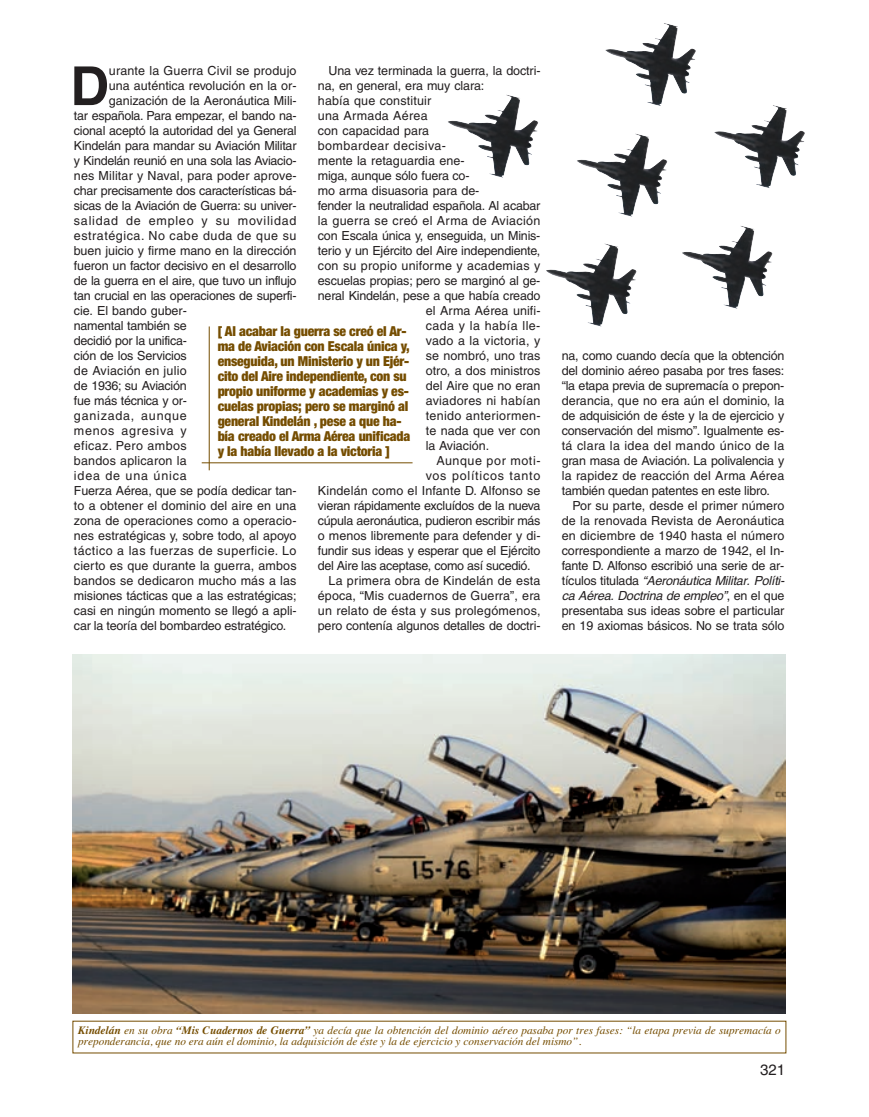
<style>
.page{position:relative;width:869px;height:1117px;background:#fff}
.page>*{position:absolute;margin:0;border:0;box-sizing:border-box;transform-origin:0 0}
.t1{font:700 53.62px "Helvetica";color:#231f20}
.t2{font:15px "Helvetica";color:#231f20}
.t3{font:900 condensed 13.75px/15px "Helvetica Neue";letter-spacing:-.015em;color:#754d00}
.t4{font:12.5px/15px "Helvetica";letter-spacing:-.005em;color:#231f20;text-align:justify}
.t5{font:12.5px "Helvetica";letter-spacing:.015em;color:#231f20}
.t6{font:12.5px "Helvetica";letter-spacing:.02em;color:#231f20}
.t7{font:12.5px "Helvetica";letter-spacing:.06em;color:#231f20}
.t8{font:12.5px "Helvetica";letter-spacing:.035em;color:#231f20}
.t9{font:12.5px "Helvetica";letter-spacing:.025em;color:#231f20}
.t10{font:12.5px "Helvetica";letter-spacing:.045em;color:#231f20}
.t11{font:12.5px "Helvetica";letter-spacing:.03em;color:#231f20}
.t12{font:12.5px "Helvetica";letter-spacing:.065em;color:#231f20}
.t13{font:italic 11.25px/11.2px "Times";color:#754d00}
.s1{font-style:italic}
.s2{font-weight:700}
</style>
<div class="page">
<hr style="left:209px;top:326px;width:1px;height:144px;background:#754d00">
<hr style="left:202px;top:462px;width:210px;height:1px;background:#754d00">
<img style="left:73px;top:654px;width:712px;height:359px">
<img style="left:605px;top:23px;width:90px;height:83px">
<img style="left:577px;top:133px;width:90px;height:84px">
<img style="left:546px;top:243px;width:90px;height:83px">
<img style="left:714px;top:105px;width:90px;height:83px">
<img style="left:682px;top:226px;width:90px;height:83px">
<img style="left:448px;top:94px;width:90px;height:84px">
<h1 class="t1" style="left:70px;top:66px;width:40px">D</h1>
<p class="t5" style="left:109px;top:66px;width:189px">urante la Guerra Civil se produjo</p>
<p class="t4" style="left:328px;top:64px;width:213px">Una vez terminada la guerra, la doctri-</p>
<p class="t4" style="left:318px;top:79px;width:168px">na, en general, era muy clara:</p>
<p class="t5" style="left:318px;top:96px;width:115px">había que constituir</p>
<p class="t6" style="left:318px;top:111px;width:111px">una Armada Aérea</p>
<p class="t4" style="left:318px;top:124px;width:113px">con capacidad para</p>
<p class="t8" style="left:318px;top:141px;width:130px">bombardear decisiva-</p>
<p class="t4" style="left:318px;top:154px;width:148px">mente la retaguardia ene-</p>
<p class="t4" style="left:318px;top:169px;width:153px">miga, aunque sólo fuera co-</p>
<p class="t4" style="left:318px;top:184px;width:163px">mo arma disuasoria para de-</p>
<p class="t4" style="left:318px;top:199px;width:224px">fender la neutralidad española. Al acabar</p>
<p class="t9" style="left:318px;top:216px;width:224px">la guerra se creó el Arma de Aviación</p>
<p class="t4" style="left:318px;top:229px;width:224px">con Escala única y, enseguida, un Minis-</p>
<p class="t4" style="left:318px;top:244px;width:224px">terio y un Ejército del Aire independiente,</p>
<p class="t6" style="left:318px;top:261px;width:224px">con su propio uniforme y academias y</p>
<p class="t4" style="left:318px;top:274px;width:224px">escuelas propias; pero se marginó al ge-</p>
<p class="t4" style="left:318px;top:289px;width:224px">neral Kindelán, pese a que había creado</p>
<p class="t4" style="left:425px;top:304px;width:116px">el Arma Aérea unifi-</p>
<p class="t8" style="left:425px;top:321px;width:116px">cada y la había lle-</p>
<p class="t6" style="left:425px;top:336px;width:116px">vado a la victoria, y</p>
<p class="t4" style="left:425px;top:349px;width:116px">se nombró, uno tras</p>
<p class="t4" style="left:425px;top:364px;width:116px">otro, a dos ministros</p>
<p class="t4" style="left:425px;top:379px;width:116px">del Aire que no eran</p>
<p class="t6" style="left:425px;top:396px;width:116px">aviadores ni habían</p>
<p class="t9" style="left:425px;top:411px;width:116px">tenido anteriormen-</p>
<p class="t4" style="left:425px;top:424px;width:116px">te nada que ver con</p>
<p class="t4" style="left:425px;top:439px;width:65px">la Aviación.</p>
<p class="t10" style="left:436px;top:456px;width:105px">Aunque por moti-</p>
<p class="t7" style="left:425px;top:471px;width:116px">vos políticos tanto</p>
<p class="t5" style="left:318px;top:486px;width:224px">Kindelán como el Infante D. Alfonso se</p>
<p class="t4" style="left:318px;top:499px;width:224px">vieran rápidamente excluídos de la nueva</p>
<p class="t4" style="left:318px;top:514px;width:224px">cúpula aeronáutica, pudieron escribir más</p>
<p class="t4" style="left:318px;top:529px;width:224px">o menos libremente para defender y di-</p>
<p class="t4" style="left:318px;top:544px;width:224px">fundir sus ideas y esperar que el Ejército</p>
<p class="t4" style="left:318px;top:559px;width:214px">del Aire las aceptase, como así sucedió.</p>
<p class="t5" style="left:328px;top:576px;width:213px">La primera obra de Kindelán de esta</p>
<p class="t4" style="left:318px;top:589px;width:224px">época, “Mis cuadernos de Guerra”, era</p>
<p class="t6" style="left:318px;top:606px;width:224px">un relato de ésta y sus prolegómenos,</p>
<p class="t4" style="left:318px;top:619px;width:224px">pero contenía algunos detalles de doctri-</p>
<p class="t4" style="left:109px;top:79px;width:189px">una auténtica revolución en la or-</p>
<p class="t4" style="left:109px;top:94px;width:189px">ganización de la Aeronáutica Mili-</p>
<p class="t4" style="left:74px;top:109px;width:224px">tar española. Para empezar, el bando na-</p>
<p class="t4" style="left:74px;top:124px;width:224px">cional aceptó la autoridad del ya General</p>
<p class="t4" style="left:74px;top:139px;width:224px">Kindelán para mandar su Aviación Militar</p>
<p class="t4" style="left:74px;top:154px;width:224px">y Kindelán reunió en una sola las Aviacio-</p>
<p class="t4" style="left:74px;top:169px;width:224px">nes Militar y Naval, para poder aprove-</p>
<p class="t4" style="left:74px;top:184px;width:224px">char precisamente dos características bá-</p>
<p class="t4" style="left:74px;top:199px;width:224px">sicas de la Aviación de Guerra: su univer-</p>
<p class="t7" style="left:74px;top:216px;width:224px">salidad de empleo y su movilidad</p>
<p class="t10" style="left:74px;top:231px;width:224px">estratégica. No cabe duda de que su</p>
<p class="t4" style="left:74px;top:244px;width:224px">buen juicio y firme mano en la dirección</p>
<p class="t4" style="left:74px;top:259px;width:224px">fueron un factor decisivo en el desarrollo</p>
<p class="t4" style="left:74px;top:274px;width:224px">de la guerra en el aire, que tuvo un influjo</p>
<p class="t4" style="left:74px;top:289px;width:224px">tan crucial en las operaciones de superfi-</p>
<p class="t4" style="left:74px;top:304px;width:114px">cie. El bando guber-</p>
<p class="t4" style="left:74px;top:319px;width:114px">namental también se</p>
<p class="t4" style="left:74px;top:334px;width:114px">decidió por la unifica-</p>
<p class="t4" style="left:74px;top:349px;width:114px">ción de los Servicios</p>
<p class="t6" style="left:74px;top:366px;width:114px">de Aviación en julio</p>
<p class="t4" style="left:74px;top:379px;width:114px">de 1936; su Aviación</p>
<p class="t4" style="left:74px;top:394px;width:114px">fue más técnica y or-</p>
<p class="t7" style="left:74px;top:411px;width:114px">ganizada, aunque</p>
<p class="t7" style="left:74px;top:426px;width:114px">menos agresiva y</p>
<p class="t11" style="left:74px;top:441px;width:114px">eficaz. Pero ambos</p>
<p class="t5" style="left:74px;top:456px;width:114px">bandos aplicaron la</p>
<p class="t12" style="left:74px;top:471px;width:114px">idea de una única</p>
<p class="t4" style="left:74px;top:484px;width:224px">Fuerza Aérea, que se podía dedicar tan-</p>
<p class="t4" style="left:74px;top:499px;width:224px">to a obtener el dominio del aire en una</p>
<p class="t4" style="left:74px;top:514px;width:224px">zona de operaciones como a operacio-</p>
<p class="t4" style="left:74px;top:529px;width:224px">nes estratégicas y, sobre todo, al apoyo</p>
<p class="t8" style="left:74px;top:546px;width:224px">táctico a las fuerzas de superficie. Lo</p>
<p class="t4" style="left:74px;top:559px;width:224px">cierto es que durante la guerra, ambos</p>
<p class="t5" style="left:74px;top:576px;width:224px">bandos se dedicaron mucho más a las</p>
<p class="t4" style="left:74px;top:589px;width:224px">misiones tácticas que a las estratégicas;</p>
<p class="t4" style="left:74px;top:604px;width:224px">casi en ningún momento se llegó a apli-</p>
<p class="t4" style="left:74px;top:619px;width:214px">car la teoría del bombardeo estratégico.</p>
<p class="t3" style="left:217px;top:325px;width:194px">[ Al acabar la guerra se creó el Ar&shy;ma de Aviación con Escala única y, enseguida, un Ministerio y un Ejér&shy;cito del Aire independiente, con su propio uniforme y academias y es&shy;cuelas propias; pero se marginó al general Kindelán , pese a que ha&shy;bía creado el Arma Aérea unificada y la había llevado a la victoria ]</p>
<p class="t4" style="left:561px;top:349px;width:224px">na, como cuando decía que la obtención del dominio aéreo pasaba por tres fases: “la etapa previa de supremacía o prepon&shy;derancia, que no era aún el dominio, la de adquisición de éste y la de ejercicio y conservación del mismo”. Igualmente es&shy;tá clara la idea del mando único de la gran masa de Aviación. La polivalencia y la rapidez de reacción del Arma Aérea también quedan patentes en este libro.</p>
<p class="t4" style="left:561px;top:499px;width:224px;text-indent:11px">Por su parte, desde el primer número de la renovada Revista de Aeronáutica en diciembre de 1940 hasta el número correspondiente a marzo de 1942, el In&shy;fante D. Alfonso escribió una serie de ar&shy;tículos titulada <span class="s1">“Aeronáutica Militar. Políti&shy;ca Aérea. Doctrina de empleo”</span>, en el que presentaba sus ideas sobre el particular en 19 axiomas básicos. No se trata sólo</p>
<p class="t13" style="left:78px;top:1025px;width:703px"><span class="s2">Kindelán</span> en su obra <span class="s2">“Mis Cuadernos de Guerra”</span> ya decía que la obtención del dominio aéreo pasaba por tres fases: “la etapa previa de supremacía o preponderancia, que no era aún el dominio, la adquisición de éste y la de ejercicio y conservación del mismo”.</p>
<p class="t2" style="left:759px;top:1064px;width:27px">321</p>
</div>
